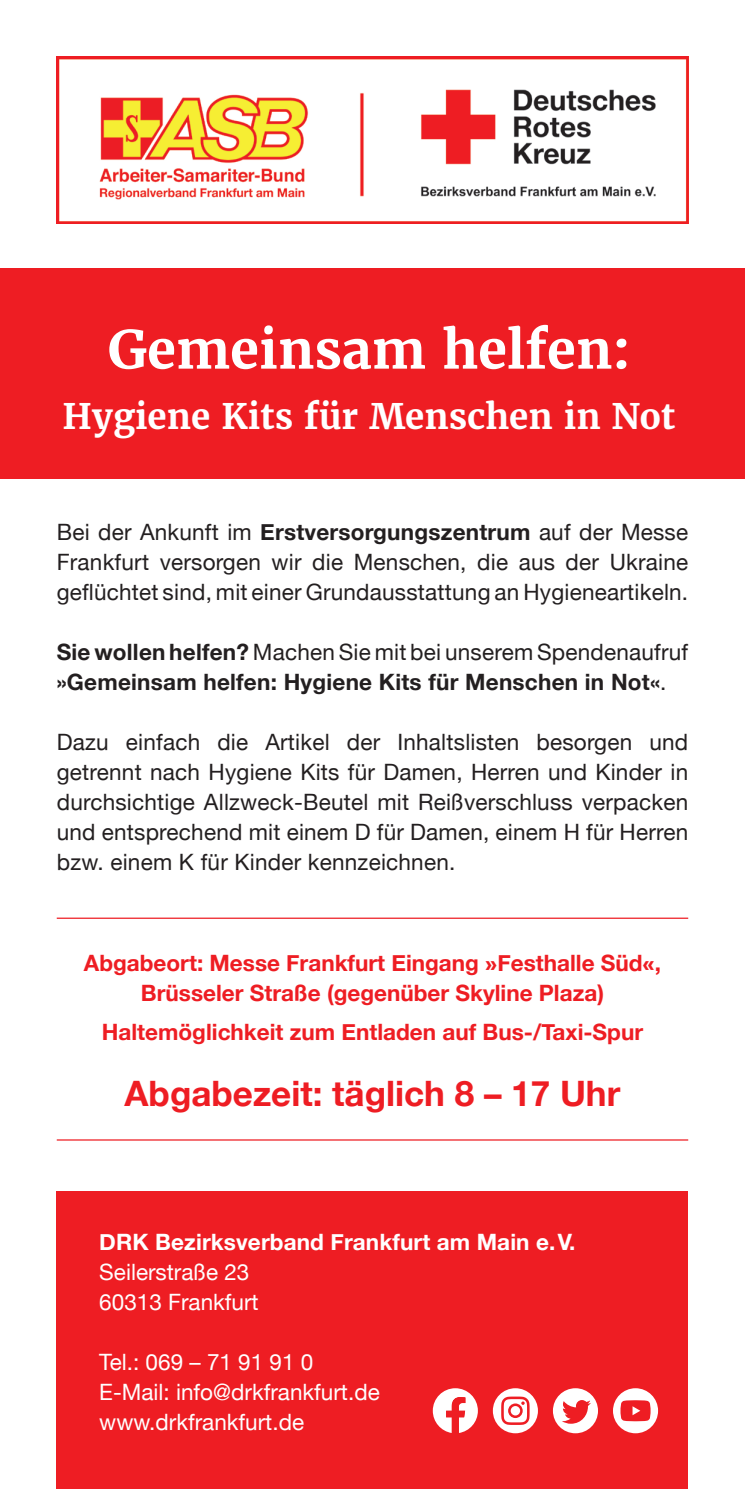
<style>
.page{position:relative;width:745px;height:1489px;background:#fff}
.page>*{position:absolute;margin:0;border:0;box-sizing:border-box;transform-origin:0 0}
.t1{font:700 52.5px "Merriweather";color:#fff}
.t2{font:700 35px "Merriweather";color:#fff}
.t3{font:700 35px "Helvetica Neue";color:#ee1d23}
.t4{font:22.5px/30px "Helvetica Neue";letter-spacing:.01em;color:#231f20;text-align:justify}
.t5{font:700 22.5px/30px "Helvetica Neue";color:#ee1d23;text-align:center}
.t6{font:700 22.5px/30px "Helvetica Neue";letter-spacing:.01em;color:#231f20}
.t7{font:22.5px/30px "Helvetica Neue";color:#fff}
.t8{font:700 22.5px "Helvetica Neue";letter-spacing:.005em;color:#fff}
.s1{font-weight:700}
.s2{font-weight:400}
.s3{font-family:"Kievit"}
</style>
<div class="page">
<div style="left:0;top:269px;width:744px;height:210px;background:#ee1d23"></div>
<hr style="left:57px;top:917px;width:630px;height:1px;background:#ee1d23">
<hr style="left:57px;top:1139px;width:630px;height:1px;background:#ee1d23">
<div style="left:57px;top:1191px;width:630px;height:297px;background:#ee1d23"></div>
<svg style="left:492px;top:1387px;width:45px;height:46px"></svg>
<svg style="left:501px;top:1396px;width:28px;height:28px"></svg>
<div style="left:552px;top:1387px;width:45px;height:46px;background:#fff;border-radius:50%"></div>
<svg style="left:562px;top:1400px;width:28px;height:23px"></svg>
<div style="left:612px;top:1387px;width:45px;height:46px;background:#fff;border-radius:50%"></div>
<svg style="left:620px;top:1400px;width:30px;height:21px"></svg>
<svg style="left:432px;top:1388px;width:45px;height:45px"></svg>
<img style="left:57px;top:57px;width:630px;height:167px">
<h1 class="t1" style="left:107px;top:316px;width:524px">Gemeinsam helfen:</h1>
<h2 class="t2" style="left:62px;top:393px;width:614px">Hygiene Kits für Menschen in Not</h2>
<p class="t4" style="left:57px;top:518px;width:632px">Bei der Ankunft im <span class="s1">Erstversorgungszentrum</span> auf der Messe Frankfurt versorgen wir die Menschen, die aus der Ukraine geflüchtet sind, mit einer Grundausstattung an Hygieneartikeln.</p>
<p class="t6" style="left:57px;top:638px;width:632px">Sie wollen helfen? <span class="s2">Machen Sie mit bei unserem Spendenaufruf </span>»Gemeinsam helfen: Hygiene Kits für Menschen in Not«<span class="s2">.</span></p>
<p class="t4" style="left:57px;top:728px;width:632px">Dazu einfach die Artikel der Inhaltslisten besorgen und getrennt nach Hygiene Kits für Damen, Herren und Kinder in durchsichtige Allzweck-Beutel mit Reißverschluss verpacken und entsprechend mit einem D für Damen, einem H für Herren bzw. einem K für Kinder kennzeichnen.</p>
<p class="t5" style="left:84px;top:948px;width:578px">Abgabeort: Messe Frankfurt Eingang <span class="s3">»</span>Festhalle Süd<span class="s3">«</span>,<br>Brüsseler Straße (gegenüber Skyline Plaza)</p>
<p class="t5" style="left:102px;top:1017px;width:542px">Haltemöglichkeit zum Entladen auf Bus-/Taxi-Spur</p>
<h2 class="t3" style="left:124px;top:1066px;width:497px">Abgabezeit: täglich 8 – 17 Uhr</h2>
<p class="t8" style="left:99px;top:1224px;width:477px">DRK Bezirksverband Frankfurt am Main e.V.</p>
<p class="t7" style="left:99px;top:1258px;width:161px">Seilerstraße 23<br>60313 Frankfurt</p>
<p class="t7" style="left:99px;top:1348px;width:282px">Tel.: 069 – 71 91 91 0<br>E-Mail: info@drkfrankfurt.de www.drkfrankfurt.de</p>
</div>
